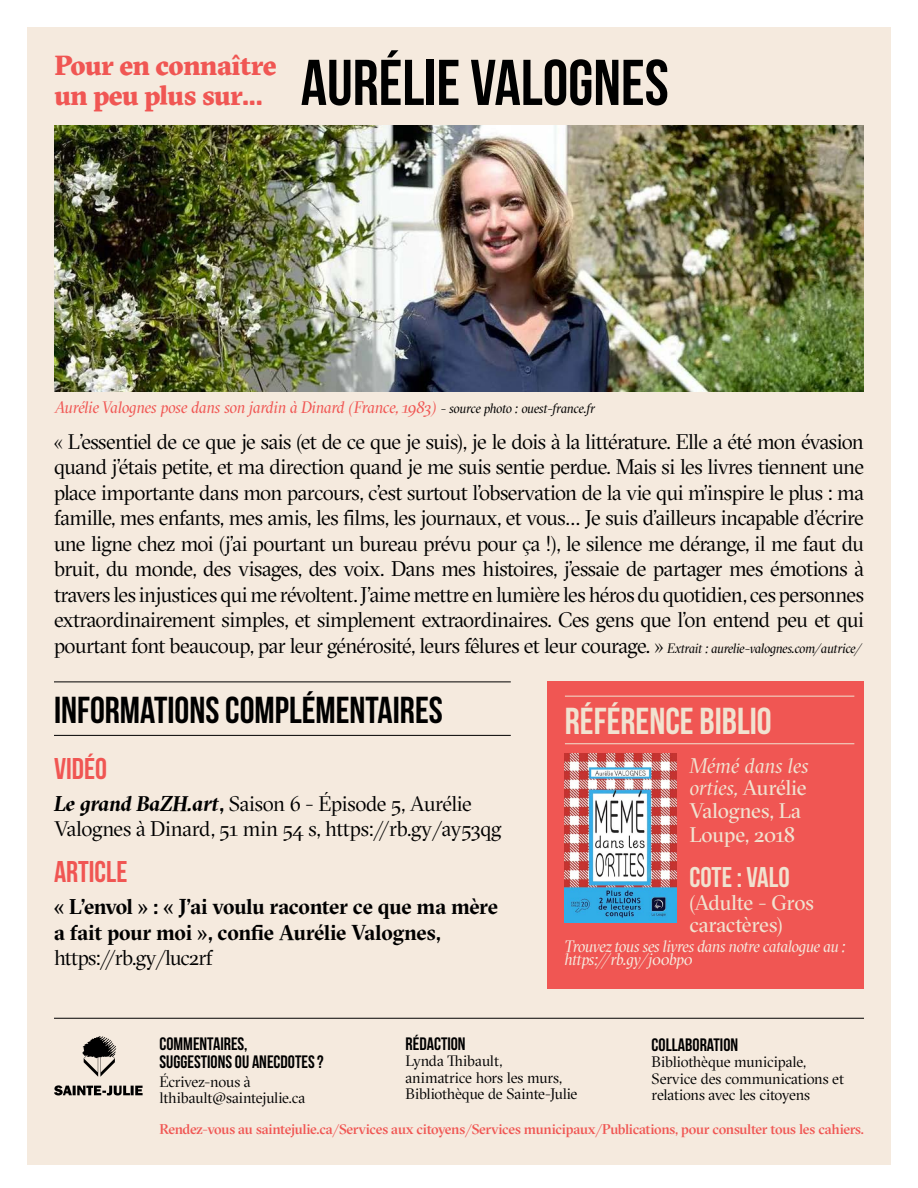
<style>
.page{position:relative;width:918px;height:1188px;background:#fff}
.page>*{position:absolute;margin:0;border:0;box-sizing:border-box;transform-origin:0 0}
.t1{font:64.5px "Bebas Neue";color:#000}
.t2{font:37.5px "Bebas Neue";color:#000}
.t3{font:37.5px "Bebas Neue";color:#f1e2d0}
.t4{font:30px "Bebas Neue";color:#f05653}
.t5{font:28.5px "Bebas Neue";color:#f1e2d0}
.t6{font:900 27.45px/30px "GT Sectra";letter-spacing:-.025em;color:#f05653}
.t7{font:21px/25.5px "GT Sectra Fine";letter-spacing:-.025em;color:#000;text-align:justify}
.t8{font:700 21px/25.5px "GT Sectra Fine";letter-spacing:-.01em;color:#000}
.t9{font:21px/23px "GT Sectra Fine";letter-spacing:-.01em;color:#f1e2d0}
.t10{font:18px/18px "Bebas Neue";color:#000}
.t11{font:italic 16.5px "GT Sectra Fine";letter-spacing:-.02em;color:#f05653}
.t12{font:italic 16.5px/13.5px "GT Sectra Fine";letter-spacing:-.025em;color:#f5eade}
.t13{font:15px/16.5px "GT Sectra Fine";letter-spacing:-.01em;color:#000}
.t14{font:500 14.1px "GT Sectra Fine";letter-spacing:-.02em;color:#f05653}
.s1{font-size:13.5px;color:#000}
.s2{font-style:italic;font-size:13.5px}
.s3{font-weight:700;font-style:italic}
.s4{font-weight:700}
.s5{font-style:italic}
</style>
<div class="page">
<div style="left:27px;top:27px;width:864px;height:1137px;background:#f5eade"></div>
<hr style="left:54px;top:1018px;width:810px;height:1px;background:#000">
<svg style="left:54px;top:1085px;width:89px;height:10px"></svg>
<svg style="left:82px;top:1036px;width:34px;height:41px"></svg>
<div style="left:548px;top:682px;width:316px;height:307px;background:#f05653"></div>
<hr style="left:565px;top:743px;width:289px;height:1px;background:#f1e2d0">
<hr style="left:565px;top:696px;width:289px;height:1px;background:#f1e2d0">
<img style="left:564px;top:754px;width:112px;height:169px">
<hr style="left:54px;top:735px;width:457px;height:1px;background:#000">
<hr style="left:54px;top:682px;width:457px;height:1px;background:#000">
<img style="left:54px;top:125px;width:810px;height:266px">
<h3 class="t6" style="left:54px;top:49px;width:224px">Pour en connaître un peu plus sur...</h3>
<h1 class="t1" style="left:301px;top:47px;width:370px">AURÉLIE VALOGNES</h1>
<p class="t11" style="left:54px;top:396px;width:542px">Aurélie Valognes pose dans son jardin à Dinard (France, 1983) <span class="s1">- source photo : ouest-france.fr</span></p>
<p class="t7" style="left:54px;top:428px;width:812px">« L’essentiel de ce que je sais (et de ce que je suis), je le dois à la littérature. Elle a été mon évasion quand j’étais petite, et ma direction quand je me suis sentie perdue. Mais si les livres tiennent une place importante dans mon parcours, c’est surtout l’observation de la vie qui m’inspire le plus : ma famille, mes enfants, mes amis, les films, les journaux, et vous… Je suis d’ailleurs incapable d’écrire une ligne chez moi (j’ai pourtant un bureau prévu pour ça !), le silence me dérange, il me faut du bruit, du monde, des visages, des voix. Dans mes histoires, j’essaie de partager mes émotions à travers les injustices qui me révoltent. J’aime mettre en lumière les héros du quotidien, ces personnes extraordinairement simples, et simplement extraordinaires. Ces gens que l’on entend peu et qui pourtant font beaucoup, par leur générosité, leurs fêlures et leur courage. » <span class="s2">Extrait : aurelie-valognes.com/autrice/</span></p>
<h2 class="t2" style="left:54px;top:690px;width:390px">INFORMATIONS COMPLÉMENTAIRES</h2>
<h3 class="t4" style="left:54px;top:752px;width:54px">VIDÉO</h3>
<p class="t7" style="left:54px;top:791px;width:449px"><span class="s3">Le grand BaZH.art</span><span class="s4">,</span> Saison 6 - Épisode 5, Aurélie<br>Valognes à Dinard, 51 min 54 s, https://rb.gy/ay53qg</p>
<h3 class="t4" style="left:54px;top:855px;width:75px">ARTICLE</h3>
<p class="t8" style="left:54px;top:894px;width:446px">« L’envol » : « J’ai voulu raconter ce que ma mère a fait pour moi », confie Aurélie Valognes,</p>
<p class="t7" style="left:54px;top:945px;width:160px">https://rb.gy/luc2rf</p>
<h2 class="t3" style="left:565px;top:701px;width:208px">RÉFÉRENCE BIBLIO</h2>
<p class="t9" style="left:689px;top:754px;width:121px"><span class="s5">Mémé dans les orties,</span> Aurélie<br>Valognes, La<br>Loupe, 2018</p>
<h3 class="t5" style="left:689px;top:862px;width:102px">COTE : VALO</h3>
<p class="t9" style="left:689px;top:891px;width:126px;line-height:22.5px">(Adulte - Gros caractères)</p>
<p class="t12" style="left:564px;top:939px;width:283px">Trouvez tous ses livres dans notre catalogue au : https://rb.gy/j00bp0</p>
<p class="t10" style="left:406px;top:1034px;width:62px">RÉDACTION</p>
<p class="t13" style="left:406px;top:1052px;width:174px">Lynda Thibault,<br>animatrice hors les murs,<br>Bibliothèque de Sainte-Julie</p>
<p class="t10" style="left:159px;top:1034px;width:166px">COMMENTAIRES,<br>SUGGESTIONS OU ANECDOTES?</p>
<p class="t13" style="left:159px;top:1073px;width:147px">Écrivez-nous à lthibault@saintejulie.ca</p>
<p class="t10" style="left:652px;top:1035px;width:88px">COLLABORATION</p>
<p class="t13" style="left:652px;top:1054px;width:194px">Bibliothèque municipale,<br>Service des communications et relations avec les citoyens</p>
<p class="t14" style="left:159px;top:1120px;width:706px">Rendez-vous au saintejulie.ca/Services aux citoyens/Services municipaux/Publications, pour consulter tous les cahiers.</p>
</div>
